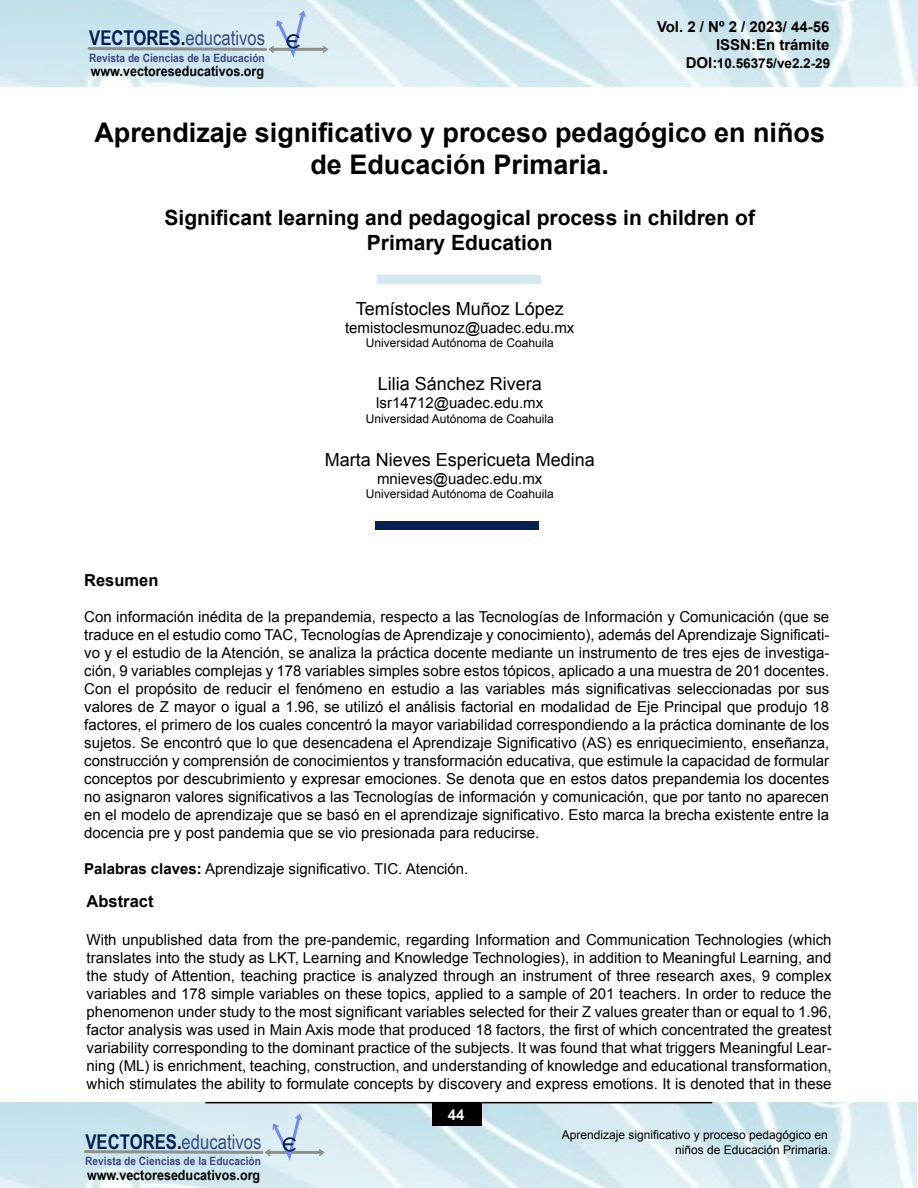
<style>
.page{position:relative;width:918px;height:1188px;background:#fff}
.page>*{position:absolute;margin:0;border:0;box-sizing:border-box;transform-origin:0 0}
.t1{font:700 27px/32.4px "Arial";color:#000;text-align:center}
.t2{font:700 21px/25.2px "Arial";color:#000;text-align:center}
.t3{font:20.4px "Arial Narrow";color:#374d81}
.t4{font:18px "Arial";color:#000}
.t5{font:700 16.5px "Arial";color:#000}
.t6{font:15px/18px "Arial";color:#000;text-align:justify}
.t7{font:700 15px/18px "Arial";color:#050000;text-align:right}
.t8{font:700 15px "Arial";color:#f7f2f2}
.t9{font:700 14.25px "Arial Narrow";color:#000;scale:1.08 1}
.t10{font:700 13.5px "Arial";color:#000}
.t11{font:12px/14.4px "Arial";color:#000;text-align:right}
.t12{font:700 11.55px "Arial Narrow";color:#3c4985;scale:1.08 1}
.s1{font-weight:700;color:#062050}
.s2{font-weight:700;color:#000}
.s3{font-size:15px;color:#050000}
.s4{font-weight:700}
</style>
<div class="page">
<div style="left:377px;top:275px;width:164px;height:9px;background:#d3e8f0"></div>
<img style="left:0;top:1103px;width:917px;height:85px">
<hr style="left:267px;top:1151px;width:55px;height:3px;background:#8d908b">
<svg style="left:317px;top:1147px;width:9px;height:11px"></svg>
<svg style="left:82px;top:1113px;width:222px;height:52px;background:#c9dfe8"></svg>
<hr style="left:205px;top:1102px;width:507px;height:1px;background:#050000">
<div style="left:432px;top:1103px;width:50px;height:23px;background:#050000"></div>
<div style="left:375px;top:521px;width:164px;height:9px;background:#062050"></div>
<img style="left:0;top:0;width:918px;height:86px">
<hr style="left:271px;top:48px;width:55px;height:3px;background:#8d908b">
<svg style="left:321px;top:44px;width:9px;height:11px"></svg>
<svg style="left:86px;top:9px;width:221px;height:53px;background:#cae0e8"></svg>
<h3 class="t3" style="left:89px;top:23px;width:177px"><span class="s1">VECTORES</span><span class="s2">.</span>educativos</h3>
<p class="t9" style="left:91px;top:61px;width:162px">www.vectoreseducativos.org</p>
<p class="t12" style="left:89px;top:49px;width:164px">Revista de Ciencias de la Educación</p>
<p class="t7" style="left:657px;top:19px;width:174px">Vol. 2 / Nº 2 / 2023/ 44-56<br>ISSN:En trámite</p>
<p class="t10" style="left:686px;top:55px;width:146px"><span class="s3">DOI:</span>10.56375/ve2.2-29</p>
<h1 class="t1" style="left:94px;top:117px;width:732px">Aprendizaje significativo y proceso pedagógico en niños de Educación Primaria.</h1>
<h2 class="t2" style="left:165px;top:206px;width:592px">Significant learning and pedagogical process in children of<br>Primary Education</h2>
<p class="t4" style="left:356px;top:297px;width:210px">Temístocles Muñoz López</p>
<p class="t6" style="left:345px;top:319px;width:231px">temistoclesmunoz@uadec.edu.mx</p>
<p class="t11" style="left:366px;top:336px;width:190px">Universidad Autónoma de Coahuila</p>
<p class="t4" style="left:378px;top:372px;width:166px">Lilia Sánchez Rivera</p>
<p class="t6" style="left:376px;top:394px;width:168px">lsr14712@uadec.edu.mx</p>
<p class="t11" style="left:366px;top:412px;width:190px">Universidad Autónoma de Coahuila</p>
<p class="t4" style="left:325px;top:448px;width:272px">Marta Nieves Espericueta Medina</p>
<p class="t6" style="left:377px;top:470px;width:167px">mnieves@uadec.edu.mx</p>
<p class="t11" style="left:366px;top:487px;width:190px">Universidad Autónoma de Coahuila</p>
<p class="t5" style="left:84px;top:570px;width:76px">Resumen</p>
<p class="t6" style="left:84px;top:608px;width:747px">Con información inédita de la prepandemia, respecto a las Tecnologías de Información y Comunicación (que se traduce en el estudio como TAC, Tecnologías de Aprendizaje y conocimiento), además del Aprendizaje Significati&shy;vo y el estudio de la Atención, se analiza la práctica docente mediante un instrumento de tres ejes de investiga&shy;ción, 9 variables complejas y 178 variables simples sobre estos tópicos, aplicado a una muestra de 201 docentes.<br>Con el propósito de reducir el fenómeno en estudio a las variables más significativas seleccionadas por sus valores de Z mayor o igual a 1.96, se utilizó el análisis factorial en modalidad de Eje Principal que produjo 18 factores, el primero de los cuales concentró la mayor variabilidad correspondiendo a la práctica dominante de los sujetos. Se encontró que lo que desencadena el Aprendizaje Significativo (AS) es enriquecimiento, enseñanza, construcción y comprensión de conocimientos y transformación educativa, que estimule la capacidad de formular conceptos por descubrimiento y expresar emociones. Se denota que en estos datos prepandemia los docentes no asignaron valores significativos a las Tecnologías de información y comunicación, que por tanto no aparecen en el modelo de aprendizaje que se basó en el aprendizaje significativo. Esto marca la brecha existente entre la docencia pre y post pandemia que se vio presionada para reducirse.</p>
<p class="t6" style="left:84px;top:860px;width:386px"><span class="s4">Palabras claves:</span> Aprendizaje significativo. TIC. Atención.</p>
<p class="t5" style="left:87px;top:890px;width:68px">Abstract</p>
<p class="t6" style="left:87px;top:931px;width:747px">With unpublished data from the pre-pandemic, regarding Information and Communication Technologies (which translates into the study as LKT, Learning and Knowledge Technologies), in addition to Meaningful Learning, and the study of Attention, teaching practice is analyzed through an instrument of three research axes, 9 complex variables and 178 simple variables on these topics, applied to a sample of 201 teachers. In order to reduce the phenomenon under study to the most significant variables selected for their Z values greater than or equal to 1.96, factor analysis was used in Main Axis mode that produced 18 factors, the first of which concentrated the greatest variability corresponding to the dominant practice of the subjects. It was found that what triggers Meaningful Lear&shy;ning (ML) is enrichment, teaching, construction, and understanding of knowledge and educational transformation, which stimulates the ability to formulate concepts by discovery and express emotions. It is denoted that in these</p>
<h3 class="t3" style="left:86px;top:1126px;width:177px"><span class="s1">VECTORES</span><span class="s2">.</span>educativos</h3>
<p class="t9" style="left:87px;top:1164px;width:162px">www.vectoreseducativos.org</p>
<p class="t12" style="left:85px;top:1152px;width:164px">Revista de Ciencias de la Educación</p>
<p class="t8" style="left:448px;top:1105px;width:18px">44</p>
<p class="t11" style="left:562px;top:1128px;width:271px">Aprendizaje significativo y proceso pedagógico en niños de Educación Primaria.</p>
</div>
